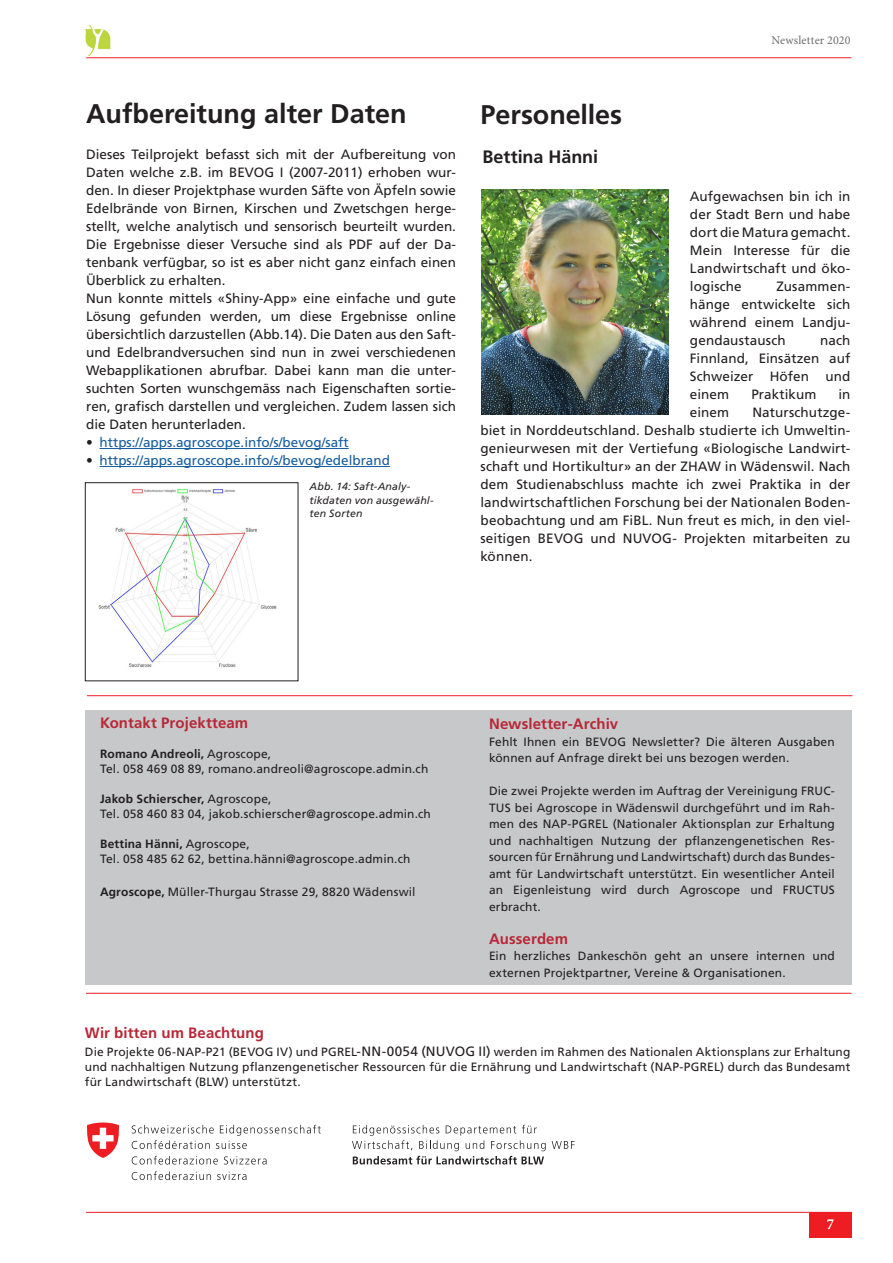
<style>
.page{position:relative;width:893px;height:1263px;background:#fff}
.page>*{position:absolute;margin:0;border:0;box-sizing:border-box;transform-origin:0 0}
.Lauftext__Blocksatz{font:700 27px "Frutiger LT";color:#231f20}
.Lauftext__Blocksatz-2{font:700 18px "Frutiger LT";letter-spacing:-.005em;color:#231f20}
.Lauftext__Blocksatz-3{font:700 15px "Frutiger LT";letter-spacing:.005em;color:#b72837}
._1__Titel_rot{font:700 15px "Frutiger LT";letter-spacing:.005em;color:#b72837}
.t1{font:15px "Minion Pro";color:#fff}
.Titelseite__Kopfzeil{font:13.5px/18px "Frutiger LT";letter-spacing:.005em;color:#231f20;text-align:justify}
.t2{font:13.5px "Frutiger LT";color:#175d9e}
.Lauftext__Blocksatz-4{font:12px/16.5px "Frutiger LT";letter-spacing:.015em;color:#231f20}
.Lauftext__Blocksatz-5{font:12px/15px "Frutiger LT Std";letter-spacing:.01em;color:#231f20}
.Lauftext__Blocksatz-6{font:700 12px "Frutiger LT";letter-spacing:.015em;color:#231f20}
.Kopf_Fusszeile_links{font:12px "Minion Pro";letter-spacing:.015em;color:#6c6d70}
.Lauftext__Blocksatz-7{font:italic 10.5px/13.5px "Frutiger LT";letter-spacing:.015em;color:#231f20}
.s1{color:#231f20}
.s2{font-family:"Frutiger LT";font-weight:700}
.s3{font-weight:400}
.s4{font-weight:700}
.s5{font-size:13.5px}
</style>
<div class="page">
<hr style="left:86px;top:1212px;width:765px;height:1px;background:#ee1d23">
<div style="left:809px;top:1212px;width:42px;height:25px;background:#ee1d23"></div>
<hr style="left:86px;top:57px;width:765px;height:1px;background:#ee1d23">
<div style="left:85px;top:710px;width:766px;height:275px;background:#c7c8ca"></div>
<img style="left:85px;top:26px;width:26px;height:30px">
<svg style="left:132px;top:1125px;width:189px;height:24px"></svg>
<svg style="left:132px;top:1156px;width:86px;height:8px"></svg>
<svg style="left:224px;top:1156px;width:43px;height:8px"></svg>
<svg style="left:132px;top:1171px;width:79px;height:9px"></svg>
<svg style="left:217px;top:1172px;width:29px;height:8px"></svg>
<svg style="left:87px;top:1122px;width:32px;height:36px"></svg>
<svg style="left:552px;top:1141px;width:23px;height:8px"></svg>
<svg style="left:352px;top:1125px;width:194px;height:39px"></svg>
<hr style="left:100px;top:448px;width:249px;height:1px;background:#175d9e">
<hr style="left:100px;top:466px;width:290px;height:1px;background:#175d9e">
<img style="left:481px;top:190px;width:188px;height:224px">
<img style="left:98px;top:488px;width:179px;height:180px">
<div style="left:85px;top:482px;width:213px;height:199px;border:1px solid #231f20"></div>
<hr style="left:87px;top:695px;width:765px;height:1px;background:#ee1d23">
<hr style="left:86px;top:993px;width:765px;height:1px;background:#ee1d23">
<p class="Lauftext__Blocksatz" style="left:86px;top:98px;width:322px">Aufbereitung alter Daten</p>
<p class="Titelseite__Kopfzeil" style="left:86px;top:145px;width:371px">Dieses Teilprojekt befasst sich mit der Aufbereitung von Daten welche z.B. im BEVOG I (2007-2011) erhoben wur&shy;den. In dieser Projektphase wurden Säfte von Äpfeln sowie Edelbrände von Birnen, Kirschen und Zwetschgen herge&shy;stellt, welche analytisch und sensorisch beurteilt wurden.<br>Die Ergebnisse dieser Versuche sind als PDF auf der Da&shy;tenbank verfügbar, so ist es aber nicht ganz einfach einen Überblick zu erhalten.</p>
<p class="Titelseite__Kopfzeil" style="left:86px;top:289px;width:371px">Nun konnte mittels «Shiny-App» eine einfache und gute Lösung gefunden werden, um diese Ergebnisse online übersichtlich darzustellen (Abb.14). Die Daten aus den Saft&shy;und Edelbrandversuchen sind nun in zwei verschiedenen Webapplikationen abrufbar. Dabei kann man die unter&shy;suchten Sorten wunschgemäss nach Eigenschaften sortie&shy;ren, grafisch darstellen und vergleichen. Zudem lassen sich die Daten herunterladen.</p>
<p class="t2" style="left:86px;top:434px;width:264px"><span class="s1">•</span> https://apps.agroscope.info/s/bevog/saft</p>
<p class="t2" style="left:86px;top:452px;width:305px"><span class="s1">•</span> https://apps.agroscope.info/s/bevog/edelbrand</p>
<p class="Lauftext__Blocksatz-7" style="left:310px;top:480px;width:125px">Abb. 14: Saft-Analy&shy;tikdaten von ausgewähl&shy;ten Sorten</p>
<p class="Lauftext__Blocksatz" style="left:481px;top:99px;width:143px">Personelles</p>
<p class="Lauftext__Blocksatz-2" style="left:482px;top:147px;width:117px">Bettina Hänni</p>
<p class="Kopf_Fusszeile_links" style="left:771px;top:32px;width:81px">Newsletter 2020</p>
<p class="Titelseite__Kopfzeil" style="left:690px;top:187px;width:162px">Aufgewachsen bin ich in der Stadt Bern und habe dort die Matura gemacht.</p>
<p class="Titelseite__Kopfzeil" style="left:690px;top:241px;width:162px">Mein Interesse für die Landwirtschaft und öko&shy;logische</p>
<p class="Titelseite__Kopfzeil" style="left:690px;top:277px;width:162px;text-indent:86px">Zusammen&shy;hänge entwickelte sich während einem Landju&shy;gendaustausch</p>
<p class="Titelseite__Kopfzeil" style="left:690px;top:331px;width:162px;text-indent:130px">nach Finnland, Einsätzen auf Schweizer Höfen und einem</p>
<p class="Titelseite__Kopfzeil" style="left:751px;top:385px;width:67px">Praktikum</p>
<p class="Titelseite__Kopfzeil" style="left:838px;top:385px;width:14px">in</p>
<p class="Titelseite__Kopfzeil" style="left:480px;top:403px;width:371px;text-indent:272px">Naturschutzge&shy;biet in Norddeutschland. Deshalb studierte ich Umweltin&shy;genieurwesen mit der Vertiefung «Biologische Landwirt&shy;schaft und Hortikultur» an der ZHAW in Wädenswil. Nach dem Studienabschluss machte ich zwei Praktika in der landwirtschaftlichen Forschung bei der Nationalen Boden&shy;beobachtung und am FiBL. Nun freut es mich, in den viel&shy;seitigen BEVOG und NUVOG- Projekten mitarbeiten zu können.</p>
<p class="Titelseite__Kopfzeil" style="left:690px;top:403px;width:41px">einem</p>
<p class="_1__Titel_rot" style="left:100px;top:714px;width:150px">Kontakt Projektteam</p>
<p class="Lauftext__Blocksatz-5" style="left:100px;top:746px;width:330px"><span class="s2">Romano Andreoli,</span> Agroscope,<br>Tel. 058 469 08 89, romano.andreoli@agroscope.admin.ch</p>
<p class="Lauftext__Blocksatz-6" style="left:100px;top:792px;width:173px">Jakob Schierscher, <span class="s3">Agroscope,</span></p>
<p class="Lauftext__Blocksatz-4" style="left:100px;top:805px;width:332px">Tel. 058 460 83 04, jakob.schierscher@agroscope.admin.ch</p>
<p class="Lauftext__Blocksatz-6" style="left:100px;top:837px;width:151px">Bettina Hänni, <span class="s3">Agroscope,</span></p>
<p class="Lauftext__Blocksatz-4" style="left:100px;top:850px;width:312px">Tel. 058 485 62 62, bettina.hänni@agroscope.admin.ch</p>
<p class="Lauftext__Blocksatz-4" style="left:100px;top:883px;width:317px"><span class="s4">Agroscope,</span> Müller-Thurgau Strasse 29, 8820 Wädenswil</p>
<p class="Lauftext__Blocksatz-3" style="left:489px;top:715px;width:131px">Newsletter-Archiv</p>
<p class="Lauftext__Blocksatz-4" style="left:489px;top:733px;width:347px">Fehlt Ihnen ein BEVOG Newsletter? Die älteren Ausgaben können auf Anfrage direkt bei uns bezogen werden.</p>
<p class="Lauftext__Blocksatz-4" style="left:489px;top:783px;width:347px;text-align:justify">Die zwei Projekte werden im Auftrag der Vereinigung FRUC-TUS bei Agroscope in Wädenswil durchgeführt und im Rah&shy;men des NAP-PGREL (Nationaler Aktionsplan zur Erhaltung und nachhaltigen Nutzung der pflanzengenetischen Res&shy;sourcen für Ernährung und Landwirtschaft) durch das Bundes&shy;amt für Landwirtschaft unterstützt. Ein wesentlicher Anteil an Eigenleistung wird durch Agroscope und FRUCTUS erbracht.</p>
<p class="Lauftext__Blocksatz-3" style="left:489px;top:929px;width:81px">Ausserdem</p>
<p class="Lauftext__Blocksatz-4" style="left:489px;top:948px;width:347px">Ein herzliches Dankeschön geht an unsere internen und externen Projektpartner, Vereine &amp; Organisationen.</p>
<p class="Lauftext__Blocksatz-3" style="left:85px;top:1024px;width:180px">Wir bitten um Beachtung</p>
<p class="Lauftext__Blocksatz-4" style="left:85px;top:1044px;width:767px;line-height:15px;text-align:justify">Die Projekte 06-NAP-P21 (BEVOG IV) und PGREL<span class="s5">-NN-0054 (NUVOG II)</span> werden im Rahmen des Nationalen Aktionsplans zur Erhaltung und nachhaltigen Nutzung pflanzengenetischer Ressourcen für die Ernährung und Landwirtschaft (NAP-PGREL) durch das Bundesamt für Landwirtschaft (BLW) unterstützt.</p>
<p class="t1" style="left:827px;top:1214px;width:9px">7</p>
</div>
